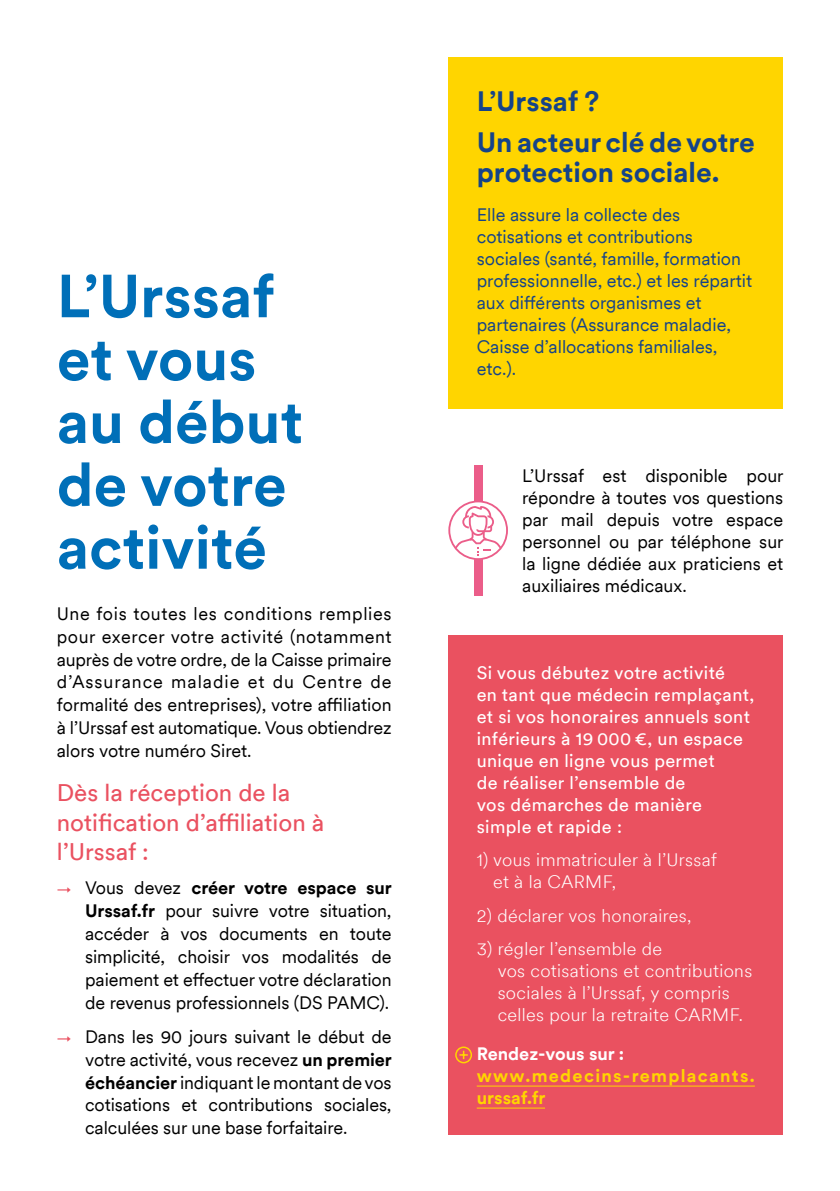
<style>
.page{position:relative;width:840px;height:1191px;background:#fff}
.page>*{position:absolute;margin:0;border:0;box-sizing:border-box;transform-origin:0 0}
.t1{font:700 60px/62.8px "Circular";color:#006fb8}
.t2{font:700 28px/30px "Circular";color:#154389}
.t3{font:24px/29.6px "Circular";color:#ea5160}
.t4{font:18px/22.8px "Circular";letter-spacing:-.005em;color:#000;text-align:justify}
.t5{font:18px/22px "Circular";color:#154389}
.t6{font:18px/22px "Circular";letter-spacing:.02em;color:#fff}
.t7{font:300 18px/22px "Circular";letter-spacing:.02em;color:#fff}
.t8{font:700 18px/22px "Circular";letter-spacing:.07em;color:#ffd500}
.t9{font:700 18px "Circular";color:#fff}
.s1{font-size:14px;color:#ea5160}
.s2{font-weight:700}
</style>
<div class="page">
<div style="left:448px;top:635px;width:334px;height:499px;background:#ea5160"></div>
<hr style="left:476px;top:1085px;width:278px;height:1px;background:#ffd500">
<hr style="left:476px;top:1107px;width:68px;height:1px;background:#ffd500">
<svg style="left:455px;top:1046px;width:17px;height:18px"></svg>
<div style="left:448px;top:57px;width:334px;height:351px;background:#ffd500"></div>
<div style="left:474px;top:465px;width:8px;height:130px;background:#eb5d89"></div>
<svg style="left:448px;top:500px;width:59px;height:60px"></svg>
<p class="t1" style="left:57px;top:262px;width:248px">L’Urssaf et vous au début de votre activité</p>
<p class="t4" style="left:57px;top:601px;width:336px">Une fois toutes les conditions remplies pour exercer votre activité (notamment auprès de votre ordre, de la Caisse primaire d’Assurance maladie et du Centre de formalité des entreprises), votre affiliation à l’Urssaf est automatique. Vous obtiendrez alors votre numéro Siret.</p>
<p class="t3" style="left:57px;top:776px;width:269px">Dès la réception de la notification d’affiliation à l’Urssaf :</p>
<p class="t4" style="left:85px;top:876px;width:308px;text-indent:-28px"><span class="s1">→</span> Vous devez <span class="s2">créer votre espace sur Urssaf.fr</span> pour suivre votre situation, accéder à vos documents en toute simplicité, choisir vos modalités de paiement et effectuer votre déclaration de revenus professionnels (DS PAMC).</p>
<p class="t4" style="left:85px;top:1024px;width:308px;text-indent:-28px"><span class="s1">→</span> Dans les 90 jours suivant le début de votre activité, vous recevez <span class="s2">un premier échéancier</span> indiquant le montant de vos cotisations et contributions sociales, calculées sur une base forfaitaire.</p>
<p class="t2" style="left:476px;top:85px;width:124px">L’Urssaf ?</p>
<p class="t2" style="left:476px;top:126px;width:279px">Un acteur clé de votre protection sociale.</p>
<p class="t5" style="left:476px;top:203px;width:277px">Elle assure la collecte des cotisations et contributions sociales (santé, famille, formation professionnelle, etc.) et les répartit aux différents organismes et partenaires (Assurance maladie,<br>Caisse d’allocations familiales, etc.).</p>
<p class="t4" style="left:522px;top:464px;width:263px;line-height:22px">L’Urssaf est disponible pour répondre à toutes vos questions par mail depuis votre espace personnel ou par téléphone sur la ligne dédiée aux praticiens et auxiliaires médicaux.</p>
<p class="t6" style="left:476px;top:661px;width:279px">Si vous débutez votre activité<br>en tant que médecin remplaçant, et si vos honoraires annuels sont inférieurs à 19 000 €, un espace unique en ligne vous permet<br>de réaliser l’ensemble de<br>vos démarches de manière simple et rapide :</p>
<p class="t7" style="left:493px;top:848px;width:225px;text-indent:-16px">1) vous immatriculer à l’Urssaf et à la CARMF,</p>
<p class="t7" style="left:476px;top:903px;width:216px">2) déclarer vos honoraires,</p>
<p class="t7" style="left:497px;top:937px;width:256px;text-indent:-21px">3) régler l’ensemble de<br>vos cotisations et contributions sociales à l’Urssaf, y compris celles pour la retraite CARMF.</p>
<p class="t9" style="left:476px;top:1041px;width:149px">Rendez-vous sur :</p>
<p class="t8" style="left:476px;top:1064px;width:279px">www.medecins-remplacants. urssaf.fr</p>
</div>
